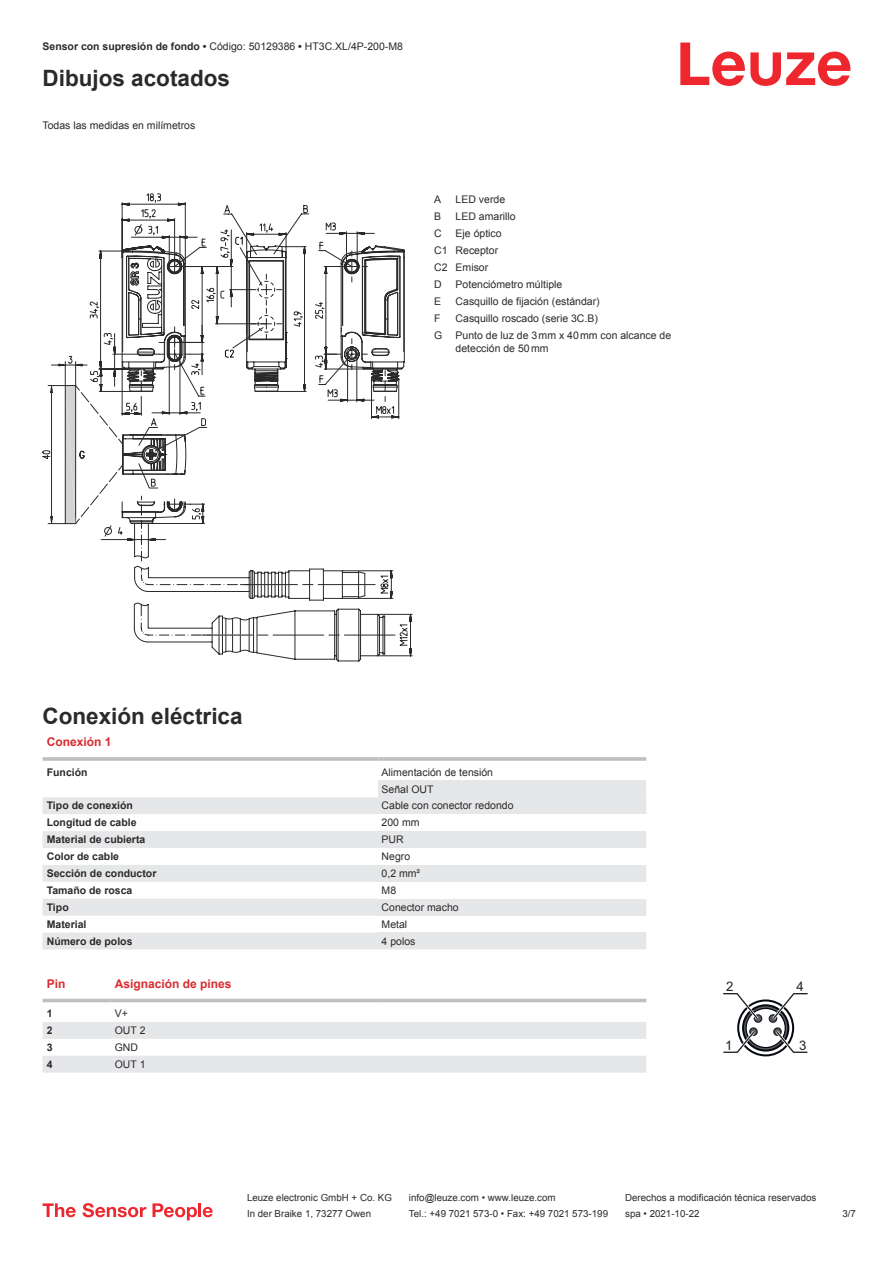
<style>
.page{position:relative;width:893px;height:1263px;background:#fff}
.page>*{position:absolute;margin:0;border:0;box-sizing:border-box;transform-origin:0 0}
.t1{font:700 22.5px "Arial";color:#2b292a}
.t2{font:13.2px "Arial";color:#1e2328}
.t3{font:700 12px "Arial";color:#db2a30}
.t4{font:10.5px/17px "Arial";color:#2b292a}
.t5{font:700 10.5px "Arial";color:#2b292a}
.t6{font:9.75px "Arial";color:#2b292a}
.s1{font-weight:700}
</style>
<div class="page">
<svg style="left:680px;top:43px;width:170px;height:43px"></svg>
<svg style="left:43px;top:797px;width:335px;height:152px;fill:#e6e7e9"></svg>
<hr style="left:43px;top:757px;width:335px;height:4px;background:#bdbfc1">
<hr style="left:378px;top:757px;width:268px;height:4px;background:#c9cacc">
<div style="left:378px;top:780px;width:268px;height:17px;background:#e6e7e9"></div>
<div style="left:378px;top:797px;width:268px;height:17px;background:#e6e7e9"></div>
<div style="left:378px;top:831px;width:268px;height:17px;background:#e6e7e9"></div>
<div style="left:378px;top:865px;width:268px;height:17px;background:#e6e7e9"></div>
<div style="left:378px;top:899px;width:268px;height:17px;background:#e6e7e9"></div>
<div style="left:378px;top:932px;width:268px;height:17px;background:#e6e7e9"></div>
<svg style="left:43px;top:998px;width:603px;height:5px"></svg>
<svg style="left:43px;top:1022px;width:603px;height:51px"></svg>
<hr style="left:43px;top:999px;width:68px;height:3px;background:#bdbfc1">
<hr style="left:111px;top:999px;width:267px;height:3px;background:#bdbfc1">
<hr style="left:378px;top:999px;width:268px;height:3px;background:#bdbfc1">
<svg style="left:723px;top:993px;width:85px;height:63px"></svg>
<svg style="left:43px;top:1203px;width:33px;height:14px"></svg>
<svg style="left:83px;top:1203px;width:63px;height:14px"></svg>
<svg style="left:153px;top:1203px;width:44px;height:17px"></svg>
<hr style="left:198px;top:1203px;width:3px;height:14px;background:#ed272d">
<svg style="left:203px;top:1207px;width:10px;height:10px"></svg>
<svg style="left:136px;top:613px;width:277px;height:48px"></svg>
<svg style="left:133px;top:566px;width:263px;height:70px"></svg>
<svg style="left:100px;top:535px;width:66px;height:27px"></svg>
<svg style="left:43px;top:193px;width:362px;height:342px"></svg>
<p class="t4" style="left:43px;top:39px;width:362px"><span class="s1">Sensor con supresión de fondo •</span> Código: 50129386 <span class="s1">•</span> HT3C.XL/4P-200-M8</p>
<h1 class="t1" style="left:43px;top:70px;width:189px">Dibujos acotados</h1>
<p class="t4" style="left:43px;top:117px;width:154px">Todas las medidas en milímetros</p>
<p class="t4" style="left:434px;top:192px;width:9px">A</p>
<p class="t4" style="left:456px;top:192px;width:51px">LED verde</p>
<p class="t4" style="left:434px;top:209px;width:9px">B</p>
<p class="t4" style="left:456px;top:209px;width:62px">LED amarillo</p>
<p class="t4" style="left:434px;top:226px;width:9px">C</p>
<p class="t4" style="left:434px;top:226px;width:69px;text-indent:21px">Eje óptico<br>C1 Receptor<br>C2 Emisor<br>D</p>
<p class="t4" style="left:456px;top:277px;width:108px">Potenciómetro múltiple</p>
<p class="t4" style="left:434px;top:294px;width:9px">E</p>
<p class="t4" style="left:456px;top:294px;width:146px">Casquillo de fijación (estándar)</p>
<p class="t4" style="left:434px;top:311px;width:8px">F</p>
<p class="t4" style="left:434px;top:311px;width:238px;text-indent:21px">Casquillo roscado (serie 3C.B)<br>G Punto de luz de 3 mm x 40 mm con alcance de</p>
<p class="t4" style="left:456px;top:341px;width:94px">detección de 50 mm</p>
<h1 class="t1" style="left:43px;top:708px;width:202px">Conexión eléctrica</h1>
<p class="t3" style="left:47px;top:738px;width:66px">Conexión 1</p>
<p class="t5" style="left:47px;top:768px;width:42px">Función</p>
<p class="t4" style="left:382px;top:764px;width:113px">Alimentación de tensión<br>Señal OUT</p>
<p class="t5" style="left:47px;top:802px;width:88px">Tipo de conexión</p>
<p class="t4" style="left:382px;top:798px;width:133px">Cable con conector redondo</p>
<p class="t5" style="left:47px;top:819px;width:91px">Longitud de cable</p>
<p class="t4" style="left:382px;top:815px;width:39px">200 mm</p>
<p class="t5" style="left:47px;top:836px;width:100px">Material de cubierta</p>
<p class="t4" style="left:382px;top:832px;width:24px">PUR</p>
<p class="t5" style="left:47px;top:852px;width:74px">Color de cable</p>
<p class="t4" style="left:382px;top:849px;width:30px">Negro</p>
<p class="t5" style="left:47px;top:869px;width:111px">Sección de conductor</p>
<p class="t4" style="left:382px;top:866px;width:40px">0,2 mm²</p>
<p class="t5" style="left:47px;top:886px;width:87px">Tamaño de rosca</p>
<p class="t4" style="left:382px;top:883px;width:16px">M8</p>
<p class="t5" style="left:47px;top:903px;width:23px">Tipo</p>
<p class="t4" style="left:382px;top:900px;width:79px">Conector macho</p>
<p class="t5" style="left:47px;top:920px;width:41px">Material</p>
<p class="t4" style="left:382px;top:917px;width:27px">Metal</p>
<p class="t5" style="left:47px;top:937px;width:87px">Número de polos</p>
<p class="t4" style="left:382px;top:933px;width:35px">4 polos</p>
<p class="t3" style="left:47px;top:979px;width:20px">Pin</p>
<p class="t3" style="left:115px;top:979px;width:118px">Asignación de pines</p>
<p class="t5" style="left:47px;top:1009px;width:7px">1</p>
<p class="t4" style="left:115px;top:1006px;width:15px">V+</p>
<p class="t5" style="left:47px;top:1026px;width:7px">2</p>
<p class="t4" style="left:115px;top:1023px;width:32px">OUT 2</p>
<p class="t5" style="left:47px;top:1043px;width:7px">3</p>
<p class="t4" style="left:115px;top:1040px;width:25px">GND</p>
<p class="t5" style="left:47px;top:1060px;width:7px">4</p>
<p class="t4" style="left:115px;top:1057px;width:32px">OUT 1</p>
<p class="t2" style="left:726px;top:978px;width:9px">2</p>
<p class="t2" style="left:796px;top:978px;width:9px">4</p>
<p class="t2" style="left:725px;top:1038px;width:9px">1</p>
<p class="t2" style="left:799px;top:1038px;width:9px">3</p>
<p class="t6" style="left:247px;top:1194px;width:146px">Leuze electronic GmbH + Co. KG</p>
<p class="t6" style="left:409px;top:1194px;width:148px">info@leuze.com • www.leuze.com</p>
<p class="t6" style="left:625px;top:1194px;width:193px">Derechos a modificación técnica reservados</p>
<p class="t6" style="left:247px;top:1210px;width:126px">In der Braike 1, 73277 Owen</p>
<p class="t6" style="left:409px;top:1210px;width:201px">Tel.: +49 7021 573-0 • Fax: +49 7021 573-199</p>
<p class="t6" style="left:625px;top:1210px;width:76px">spa • 2021-10-22</p>
<p class="t6" style="left:842px;top:1210px;width:15px">3 /7</p>
</div>
